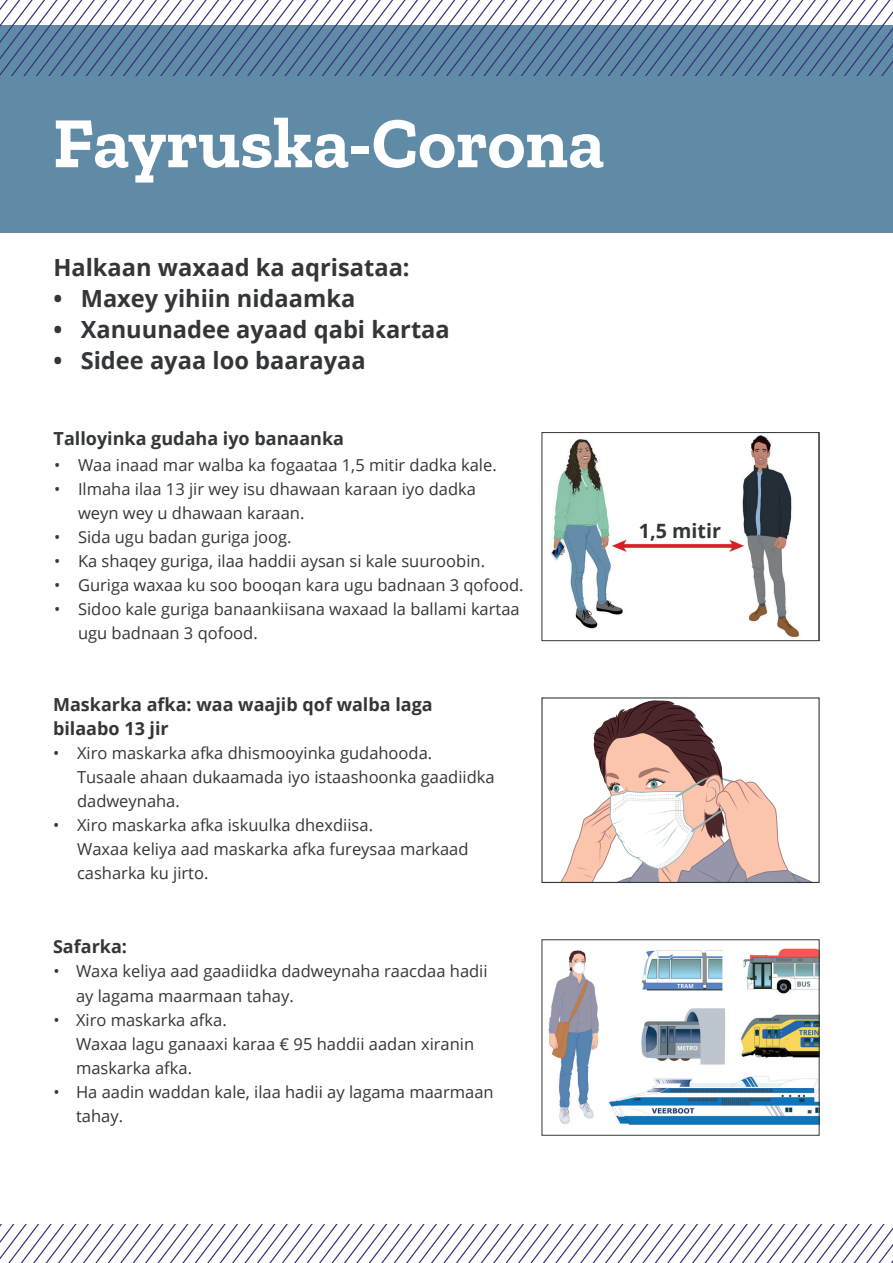
<style>
.page{position:relative;width:893px;height:1263px;background:#fff}
.page>*{position:absolute;margin:0;border:0;box-sizing:border-box;transform-origin:0 0}
.t1{font:700 72px "Zilla Slab";color:#fff}
.t2{font:700 23.7px "Open Sans";color:#333638}
.t3{font:700 19.65px "Open Sans";color:#333638}
.t4{font:700 18px/24px "Open Sans";color:#333638}
.t5{font:16.5px/24px "Open Sans";color:#333638}
</style>
<div class="page">
<div style="left:0;top:26px;width:893px;height:207px;background:#608ba7"></div>
<svg style="left:0;top:0;width:893px;height:75px"></svg>
<svg style="left:0;top:1225px;width:893px;height:38px"></svg>
<img style="left:551px;top:435px;width:249px;height:202px">
<div style="left:541px;top:432px;width:279px;height:209px;border:1px solid #333638"></div>
<div style="left:640px;top:523px;width:73px;height:17px;background:#fff"></div>
<div style="left:640px;top:551px;width:73px;height:17px;background:#fff"></div>
<img style="left:548px;top:948px;width:270px;height:177px">
<div style="left:541px;top:939px;width:279px;height:197px;border:1px solid #333638"></div>
<svg style="left:561px;top:700px;width:249px;height:181px"></svg>
<div style="left:541px;top:697px;width:279px;height:186px;border:1px solid #333638"></div>
<h1 class="t1" style="left:53px;top:102px;width:553px">Fayruska-Corona</h1>
<h2 class="t2" style="left:53px;top:251px;width:358px">Halkaan waxaad ka aqrisataa:</h2>
<h2 class="t2" style="left:53px;top:282px;width:303px">• Maxey yihiin nidaamka</h2>
<h2 class="t2" style="left:53px;top:313px;width:398px">• Xanuunadee ayaad qabi kartaa</h2>
<h2 class="t2" style="left:53px;top:344px;width:314px">• Sidee ayaa loo baarayaa</h2>
<p class="t4" style="left:54px;top:426px;width:292px">Talloyinka gudaha iyo banaanka</p>
<p class="t5" style="left:54px;top:453px;width:444px">• Waa inaad mar walba ka fogaataa 1,5 mitir dadka kale.</p>
<p class="t5" style="left:78px;top:477px;width:399px;text-indent:-24px">• Ilmaha ilaa 13 jir wey isu dhawaan karaan iyo dadka weyn wey u dhawaan karaan.</p>
<p class="t5" style="left:54px;top:525px;width:239px">• Sida ugu badan guriga joog.</p>
<p class="t5" style="left:54px;top:549px;width:432px">• Ka shaqey guriga, ilaa haddii aysan si kale suuroobin.</p>
<p class="t5" style="left:54px;top:573px;width:471px">• Guriga waxaa ku soo booqan kara ugu badnaan 3 qofood.</p>
<p class="t5" style="left:78px;top:597px;width:443px;text-indent:-24px">• Sidoo kale guriga banaankiisana waxaad la ballami kartaa ugu badnaan 3 qofood.</p>
<p class="t4" style="left:53px;top:692px;width:381px">Maskarka afka: waa waajib qof walba laga bilaabo 13 jir</p>
<p class="t5" style="left:77px;top:741px;width:419px;text-indent:-24px">• Xiro maskarka afka dhismooyinka gudahooda.<br>Tusaale ahaan dukaamada iyo istaashoonka gaadiidka dadweynaha.</p>
<p class="t5" style="left:77px;top:813px;width:393px;text-indent:-24px">• Xiro maskarka afka iskuulka dhexdiisa.<br>Waxaa keliya aad maskarka afka fureysaa markaad casharka ku jirto.</p>
<p class="t4" style="left:53px;top:934px;width:75px">Safarka:</p>
<p class="t5" style="left:76px;top:959px;width:413px;text-indent:-23px">• Waxa keliya aad gaadiidka dadweynaha raacdaa hadii ay lagama maarmaan tahay.</p>
<p class="t5" style="left:76px;top:1007px;width:400px;text-indent:-23px">• Xiro maskarka afka.<br>Waxaa lagu ganaaxi karaa € 95 haddii aadan xiranin maskarka afka.</p>
<p class="t5" style="left:76px;top:1079px;width:419px;text-indent:-23px">• Ha aadin waddan kale, ilaa hadii ay lagama maarmaan tahay.</p>
<p class="t3" style="left:639px;top:517px;width:84px">1,5 mitir</p>
</div>
